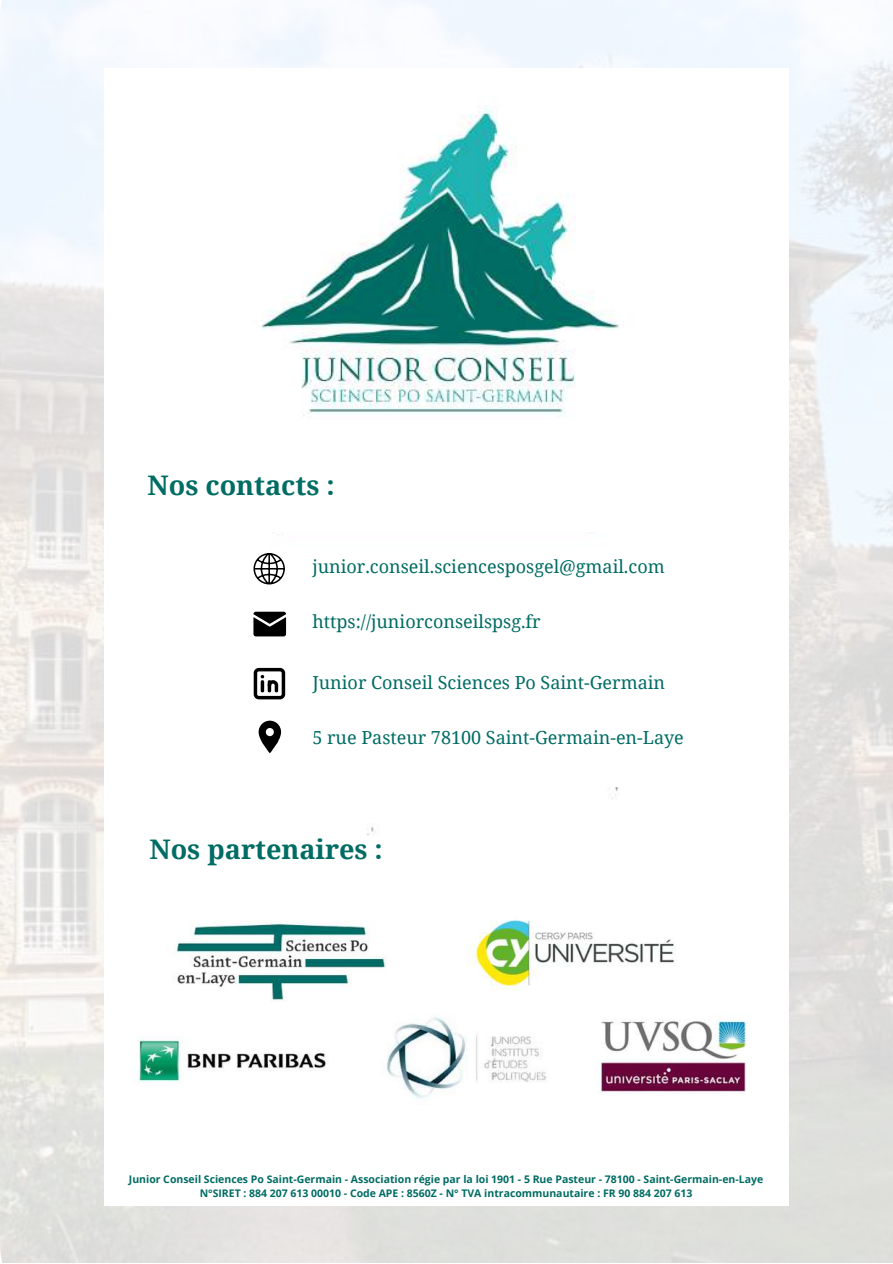
<style>
.page{position:relative;width:893px;height:1264px;background:#fff}
.page>*{position:absolute;margin:0;border:0;box-sizing:border-box;transform-origin:0 0}
.t1{font:700 27px "Noto Serif";color:#016c63}
.t2{font:18px "Noto Serif";color:#016c63}
.t3{font:700 10.5px/14px "Open Sans";color:#016c63;text-align:center}
</style>
<div class="page">
<svg style="left:254px;top:668px;width:31px;height:31px"></svg>
<svg style="left:253px;top:611px;width:33px;height:25px"></svg>
<svg style="left:253px;top:553px;width:32px;height:31px"></svg>
<svg style="left:258px;top:720px;width:23px;height:33px"></svg>
<img style="left:133px;top:919px;width:613px;height:182px">
<img style="left:261px;top:96px;width:358px;height:320px">
<h1 class="t1" style="left:147px;top:466px;width:189px">Nos contacts :</h1>
<h2 class="t2" style="left:312px;top:553px;width:354px">junior.conseil.sciencesposgel@gmail.com</h2>
<h2 class="t2" style="left:312px;top:608px;width:230px">https://juniorconseilspsg.fr</h2>
<h2 class="t2" style="left:312px;top:669px;width:354px">Junior Conseil Sciences Po Saint-Germain</h2>
<h2 class="t2" style="left:312px;top:724px;width:373px">5 rue Pasteur 78100 Saint-Germain-en-Laye</h2>
<h1 class="t1" style="left:149px;top:830px;width:235px">Nos partenaires :</h1>
<p class="t3" style="left:129px;top:1171px;width:635px">Junior Conseil Sciences Po Saint-Germain - Association régie par la loi 1901 - 5 Rue Pasteur - 78100 - Saint-Germain-en-Laye<br>N°SIRET : 884 207 613 00010 - Code APE : 8560Z - N° TVA intracommunautaire : FR 90 884 207 613</p>
</div>
